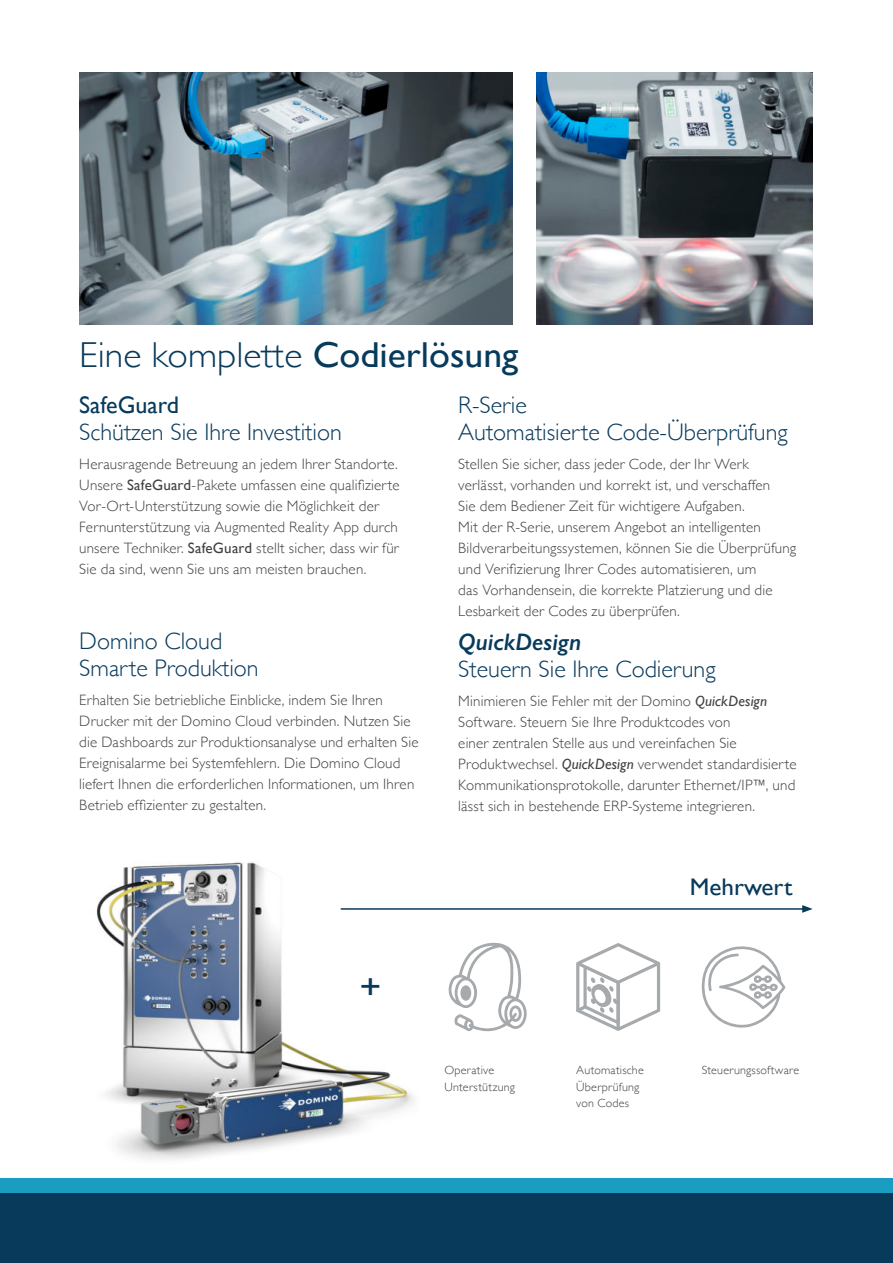
<style>
.page{position:relative;width:893px;height:1263px;background:#fff}
.page>*{position:absolute;margin:0;border:0;box-sizing:border-box;transform-origin:0 0}
.t1{font:300 36px "Gill Sans";color:#083a5c;scale:1.05 1}
.t2{font:36px "Gill Sans";color:#083a5c;scale:1.05 1}
.t3{font:300 24px/27px "Gill Sans";color:#083a5c}
.t4{font:italic 600 24px "Gill Sans";color:#083a5c}
.t5{font:24px "Gill Sans";color:#083a5c}
.t6{font:24px "Gill Sans";color:#083a5c;scale:1.05 1}
.t7{font:300 15px/21px "Gill Sans";letter-spacing:.015em;color:#414042}
.t8{font:300 12px/16.5px "Gill Sans";letter-spacing:.02em;color:#414042}
.s1{font-weight:400}
.s2{font-weight:400;font-style:italic}
</style>
<div class="page">
<div style="left:0;top:1193px;width:893px;height:70px;background:#083a5c"></div>
<div style="left:0;top:1178px;width:893px;height:15px;background:#1a9dc0"></div>
<img style="left:537px;top:72px;width:276px;height:252px">
<img style="left:79px;top:72px;width:433px;height:252px">
<img style="left:96px;top:861px;width:318px;height:299px">
<svg style="left:576px;top:943px;width:84px;height:88px"></svg>
<svg style="left:448px;top:942px;width:79px;height:89px"></svg>
<div style="left:460px;top:985px;width:11px;height:16px;background:#a7aaac;border-radius:50%"></div>
<svg style="left:701px;top:946px;width:84px;height:82px"></svg>
<hr style="left:341px;top:908px;width:463px;height:2px;background:#083a5c">
<svg style="left:802px;top:905px;width:11px;height:8px"></svg>
<h1 class="t1" style="left:79px;top:327px;width:420px">Eine komplette <span class="s1">Codierlösung</span></h1>
<h2 class="t5" style="left:79px;top:395px;width:101px">SafeGuard</h2>
<h2 class="t3" style="left:79px;top:420px;width:264px">Schützen Sie Ihre Investition</h2>
<p class="t7" style="left:79px;top:453px;width:322px">Herausragende Betreuung an jedem Ihrer Standorte.<br>Unsere <span class="s1">SafeGuard</span>-Pakete umfassen eine qualifizierte Vor-Ort-Unterstützung sowie die Möglichkeit der Fernunterstützung via Augmented Reality App durch unsere Techniker. <span class="s1">SafeGuard</span> stellt sicher, dass wir für Sie da sind, wenn Sie uns am meisten brauchen.</p>
<h2 class="t3" style="left:79px;top:626px;width:181px">Domino Cloud<br>Smarte Produktion</h2>
<p class="t7" style="left:79px;top:689px;width:341px">Erhalten Sie betriebliche Einblicke, indem Sie Ihren Drucker mit der Domino Cloud verbinden. Nutzen Sie die Dashboards zur Produktionsanalyse und erhalten Sie Ereignisalarme bei Systemfehlern. Die Domino Cloud liefert Ihnen die erforderlichen Informationen, um Ihren Betrieb effizienter zu gestalten.</p>
<h2 class="t3" style="left:458px;top:390px;width:331px">R-Serie<br>Automatisierte Code-Überprüfung</h2>
<p class="t7" style="left:458px;top:455px;width:339px">Stellen Sie sicher, dass jeder Code, der Ihr Werk verlässt, vorhanden und korrekt ist, und verschaffen<br>Sie dem Bediener Zeit für wichtigere Aufgaben.<br>Mit der R-Serie, unserem Angebot an intelligenten Bildverarbeitungssystemen, können Sie die Überprüfung und Verifizierung Ihrer Codes automatisieren, um<br>das Vorhandensein, die korrekte Platzierung und die Lesbarkeit der Codes zu überprüfen.</p>
<h2 class="t4" style="left:458px;top:633px;width:124px">QuickDesign</h2>
<h2 class="t3" style="left:458px;top:657px;width:259px">Steuern Sie Ihre Codierung</h2>
<p class="t7" style="left:458px;top:690px;width:340px">Minimieren Sie Fehler mit der Domino <span class="s2">QuickDesign </span>Software. Steuern Sie Ihre Produktcodes von<br>einer zentralen Stelle aus und vereinfachen Sie Produktwechsel. <span class="s2">QuickDesign</span> verwendet standardisierte Kommunikationsprotokolle, darunter Ethernet/IP™, und lässt sich in bestehende ERP-Systeme integrieren.</p>
<h2 class="t6" style="left:690px;top:877px;width:99px">Mehrwert</h2>
<h1 class="t2" style="left:359px;top:972px;width:22px">+</h1>
<p class="t8" style="left:576px;top:1061px;width:69px">Automatische<br>Überprüfung von Codes</p>
<p class="t8" style="left:444px;top:1063px;width:72px">Operative<br>Unterstützung</p>
<p class="t8" style="left:702px;top:1063px;width:99px">Steuerungssoftware</p>
</div>
